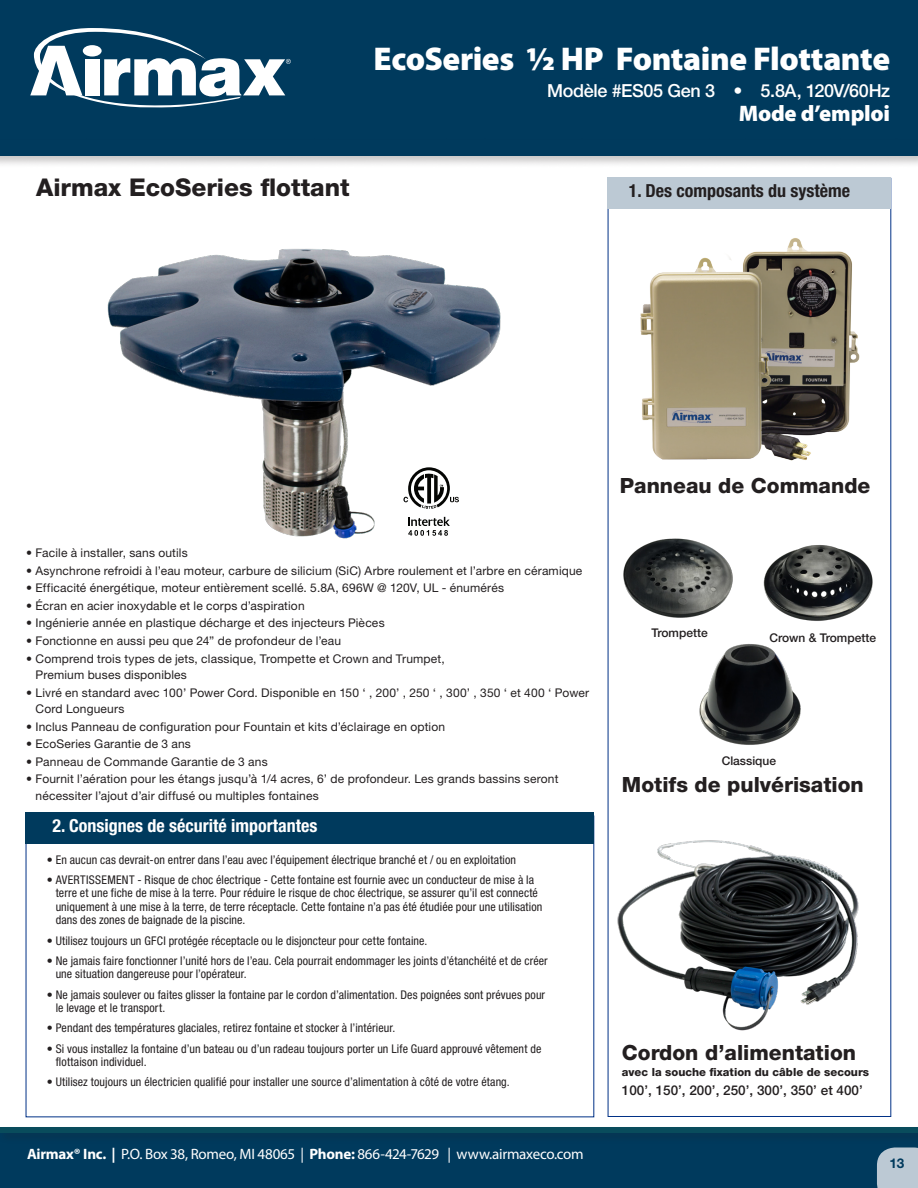
<style>
.page{position:relative;width:918px;height:1188px;background:#fff}
.page>*{position:absolute;margin:0;border:0;box-sizing:border-box;transform-origin:0 0}
.t1{font:900 33px "Myriad Pro";letter-spacing:-.015em;color:#fff}
.t2{font:800 24.45px "Helvetica Neue";color:#231f20}
.t3{font:900 22.5px "Myriad Pro";letter-spacing:-.01em;color:#fff}
.t4{font:800 21px "Helvetica Neue";color:#231f20}
.t5{font:700 condensed 18px "Helvetica Neue";color:#fff}
.t6{font:500 18px "Helvetica Neue";letter-spacing:-.02em;color:#fff}
.t7{font:700 condensed 18px "Helvetica Neue";color:#231f20}
.t8{font:15px "Myriad Pro";letter-spacing:-.02em;color:#fff}
.t9{font:500 13.5px "Helvetica Neue";color:#231f20}
.t10{font:700 13.5px "Helvetica Neue";color:#003a5d}
.t11{font:condensed 12px/13.5px "Helvetica Neue";letter-spacing:.01em;color:#231f20}
.t12{font:12px/16.5px "Helvetica Neue";letter-spacing:.015em;color:#231f20}
.t13{font:500 12px "Helvetica Neue";color:#231f20}
.t14{font:800 11.25px "Helvetica Neue";color:#231f20}
.s1{font-weight:700}
</style>
<div class="page">
<div style="left:0;top:0;width:918px;height:155px;background:#003a5d"></div>
<div style="left:0;top:138px;width:918px;height:30px;background:#231f20;opacity:.25"></div>
<div style="left:0;top:140px;width:918px;height:15px;background:#003a5d"></div>
<div style="left:0;top:1132px;width:918px;height:56px;background:#003a5d"></div>
<div style="left:0;top:1125px;width:918px;height:20px;background:#231f20;opacity:.25"></div>
<div style="left:0;top:1127px;width:918px;height:5px;background:#094c5c"></div>
<svg style="left:30px;top:28px;width:261px;height:79px"></svg>
<div style="left:83px;top:45px;width:19px;height:12px;background:#fff;border-radius:50%"></div>
<img style="left:107px;top:248px;width:394px;height:291px">
<div style="left:26px;top:812px;width:568px;height:32px;background:#003a5d"></div>
<div style="left:608px;top:177px;width:283px;height:32px;background:#bcc9d4"></div>
<img style="left:784px;top:238px;width:76px;height:223px">
<img style="left:640px;top:251px;width:144px;height:209px">
<img style="left:608px;top:826px;width:283px;height:210px">
<img style="left:763px;top:545px;width:110px;height:76px">
<img style="left:623px;top:538px;width:110px;height:80px">
<img style="left:699px;top:644px;width:102px;height:101px">
<hr style="left:408px;top:513px;width:42px;height:1px;background:#fff">
<svg style="left:403px;top:467px;width:56px;height:42px"></svg>
<svg style="left:408px;top:517px;width:42px;height:19px"></svg>
<div style="left:877px;top:1148px;width:41px;height:40px;background:#bcc9d4"></div>
<p class="t2" style="left:36px;top:173px;width:315px">Airmax EcoSeries flottant</p>
<p class="t1" style="left:374px;top:37px;width:518px">EcoSeries ½ HP Fontaine Flottante</p>
<p class="t6" style="left:547px;top:80px;width:344px">Modèle #ES05 Gen 3 • 5.8A, 120V/60Hz</p>
<p class="t3" style="left:739px;top:98px;width:153px">Mode d’emploi</p>
<p class="t7" style="left:629px;top:179px;width:223px">1. Des composants du système</p>
<p class="t4" style="left:620px;top:473px;width:252px">Panneau de Commande</p>
<p class="t12" style="left:26px;top:544px;width:163px">• Facile à installer, sans outils</p>
<p class="t12" style="left:26px;top:562px;width:558px">• Asynchrone refroidi à l’eau moteur, carbure de silicium (SiC) Arbre roulement et l’arbre en céramique</p>
<p class="t12" style="left:26px;top:579px;width:479px">• Efficacité énergétique, moteur entièrement scellé. 5.8A, 696W @ 120V, UL - énumérés</p>
<p class="t12" style="left:26px;top:597px;width:280px">• Écran en acier inoxydable et le corps d’aspiration</p>
<p class="t12" style="left:26px;top:615px;width:360px">• Ingénierie année en plastique décharge et des injecteurs Pièces</p>
<p class="t12" style="left:26px;top:632px;width:316px">• Fonctionne en aussi peu que 24” de profondeur de l’eau</p>
<p class="t12" style="left:36px;top:650px;width:411px;text-indent:-9px">• Comprend trois types de jets, classique, Trompette et Crown and Trumpet,<br>Premium buses disponibles</p>
<p class="t12" style="left:36px;top:684px;width:555px;text-indent:-9px">• Livré en standard avec 100’ Power Cord. Disponible en 150 ‘ , 200’ , 250 ‘ , 300’ , 350 ‘ et 400 ‘ Power<br>Cord Longueurs</p>
<p class="t12" style="left:26px;top:718px;width:420px">• Inclus Panneau de configuration pour Fountain et kits d’éclairage en option</p>
<p class="t12" style="left:26px;top:736px;width:166px">• EcoSeries Garantie de 3 ans</p>
<p class="t12" style="left:26px;top:753px;width:243px">• Panneau de Commande Garantie de 3 ans</p>
<p class="t12" style="left:36px;top:771px;width:525px;text-indent:-9px">• Fournit l’aération pour les étangs jusqu’à 1/4 acres, 6’ de profondeur. Les grands bassins seront nécessiter l’ajout d’air diffusé ou multiples fontaines</p>
<p class="t5" style="left:53px;top:815px;width:266px">2. Consignes de sécurité importantes</p>
<p class="t11" style="left:47px;top:853px;width:471px">• En aucun cas devrait-on entrer dans l’eau avec l’équipement électrique branché et / ou en exploitation</p>
<p class="t11" style="left:56px;top:873px;width:488px;text-indent:-9px">• AVERTISSEMENT - Risque de choc électrique - Cette fontaine est fournie avec un conducteur de mise à la terre et une fiche de mise à la terre. Pour réduire le risque de choc électrique, se assurer qu’il est connecté uniquement à une mise à la terre, de terre réceptacle. Cette fontaine n’a pas été étudiée pour une utilisation dans des zones de baignade de la piscine.</p>
<p class="t11" style="left:47px;top:934px;width:382px">• Utilisez toujours un GFCI protégée réceptacle ou le disjoncteur pour cette fontaine.</p>
<p class="t11" style="left:56px;top:954px;width:494px;text-indent:-9px">• Ne jamais faire fonctionner l’unité hors de l’eau. Cela pourrait endommager les joints d’étanchéité et de créer une situation dangereuse pour l’opérateur.</p>
<p class="t11" style="left:56px;top:988px;width:491px;text-indent:-9px">• Ne jamais soulever ou faites glisser la fontaine par le cordon d’alimentation. Des poignées sont prévues pour le levage et le transport.</p>
<p class="t11" style="left:47px;top:1021px;width:350px">• Pendant des températures glaciales, retirez fontaine et stocker à l’intérieur.</p>
<p class="t11" style="left:56px;top:1042px;width:487px;text-indent:-9px">• Si vous installez la fontaine d’un bateau ou d’un radeau toujours porter un Life Guard approuvé vêtement de flottaison individuel.</p>
<p class="t11" style="left:47px;top:1075px;width:464px">• Utilisez toujours un électricien qualifié pour installer une source d’alimentation à côté de votre étang.</p>
<p class="t8" style="left:27px;top:1144px;width:558px"><span class="s1">Airmax® Inc. |</span> P.O. Box 38, Romeo, MI 48065 | <span class="s1">Phone:</span> 866-424-7629 | www.airmaxeco.com</p>
<p class="t13" style="left:651px;top:626px;width:58px">Trompette</p>
<p class="t13" style="left:769px;top:630px;width:108px">Crown &amp; Trompette</p>
<p class="t13" style="left:722px;top:754px;width:56px">Classique</p>
<p class="t4" style="left:622px;top:772px;width:243px">Motifs de pulvérisation</p>
<p class="t4" style="left:622px;top:1040px;width:236px">Cordon d’alimentation</p>
<p class="t14" style="left:622px;top:1066px;width:249px">avec la souche fixation du câble de secours</p>
<p class="t9" style="left:622px;top:1082px;width:242px">100’, 150’, 200’, 250’, 300’, 350’ et 400’</p>
<p class="t10" style="left:889px;top:1155px;width:17px">13</p>
</div>
